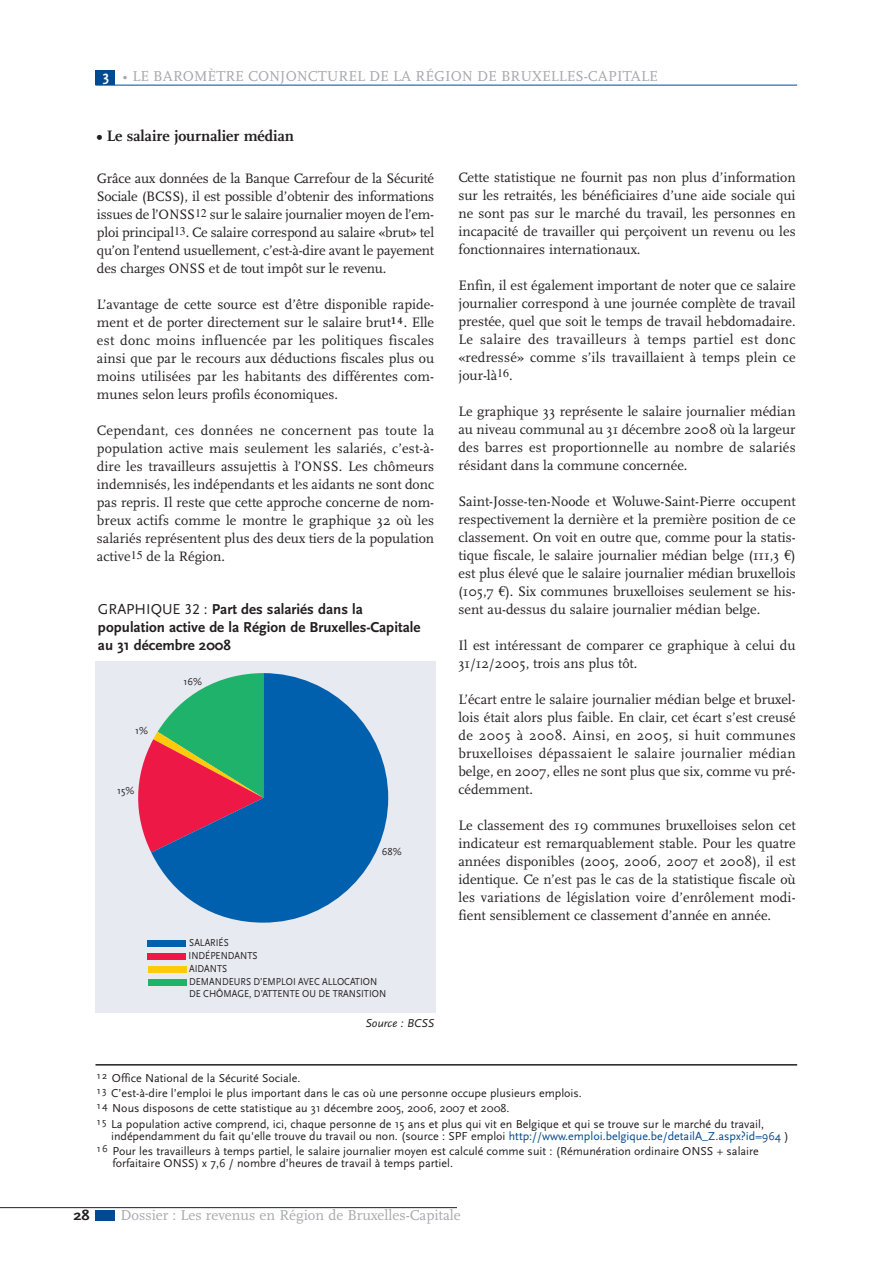
<style>
.page{position:relative;width:893px;height:1263px;background:#fff}
.page>*{position:absolute;margin:0;border:0;box-sizing:border-box;transform-origin:0 0}
.t1{font:700 15.75px "Scala";color:#231f20}
.t2{font:15px "Scala";color:#a8a9ad}
.t3{font:700 15px/18.1px "Scala Sans";color:#231f20}
.t4{font:700 15px "Scala Sans";color:#231f20;scale:1.1 1}
.t5{font:14.25px/18px "Scala";color:#231f20;text-align:justify}
.t6{font:12px/15.5px "Scala Sans";color:#231f20}
.t7{font:italic 12px "Scala Sans";color:#231f20}
.t8{font:10.5px/12.8px "Scala Sans";color:#231f20;scale:.9 1}
.t9{font:10.5px "Scala Sans";color:#231f20}
.s1{font-family:"Scala Sans";font-weight:700;color:#fff}
.s2{font-weight:400}
.s3{font-family:"Scala Sans Caps";font-weight:400}
.s4{font-family:"Times LT Std"}
.s5{color:#014990}
</style>
<div class="page">
<div style="left:95px;top:70px;width:20px;height:15px;background:#014990"></div>
<hr style="left:95px;top:85px;width:702px;height:1px;background:#014990">
<hr style="left:0;top:1207px;width:457px;height:1px;background:#231f20">
<div style="left:95px;top:1211px;width:20px;height:10px;background:#014990"></div>
<hr style="left:95px;top:1064px;width:702px;height:2px;background:#231f20">
<div style="left:95px;top:661px;width:341px;height:351px;background:#e7eaf0"></div>
<div style="left:148px;top:940px;width:38px;height:6px;background:#0160ae"></div>
<div style="left:148px;top:953px;width:38px;height:6px;background:#ed1845"></div>
<div style="left:148px;top:966px;width:38px;height:6px;background:#feca0a"></div>
<div style="left:148px;top:979px;width:38px;height:6px;background:#1eb26a"></div>
<svg style="left:138px;top:744px;width:13px;height:108px"></svg>
<svg style="left:151px;top:673px;width:237px;height:250px;fill:#0160ae"></svg>
<p class="t2" style="left:103px;top:70px;width:556px"><span class="s1">3</span> • LE BAROMÈTRE CONJONCTUREL DE LA RÉGION DE BRUXELLES-CAPITALE</p>
<p class="t1" style="left:97px;top:129px;width:199px">• Le salaire journalier médian</p>
<p class="t5" style="left:97px;top:171px;width:339px">Grâce aux données de la Banque Carrefour de la Sécurité Sociale (BCSS), il est possible d’obtenir des informations issues de l’ONSS<sup>12</sup> sur le salaire journalier moyen de l’em&shy;ploi principal<sup>13</sup>. Ce salaire correspond au salaire «brut» tel qu’on l’entend usuellement, c’est-à-dire avant le payement des charges ONSS et de tout impôt sur le revenu.</p>
<p class="t5" style="left:97px;top:297px;width:339px">L’avantage de cette source est d’être disponible rapide&shy;ment et de porter directement sur le salaire brut<sup>14</sup>. Elle est donc moins influencée par les politiques fiscales ainsi que par le recours aux déductions fiscales plus ou moins utilisées par les habitants des différentes com&shy;munes selon leurs profils économiques.</p>
<p class="t5" style="left:97px;top:423px;width:339px">Cependant, ces données ne concernent pas toute la population active mais seulement les salariés, c’est-à&shy;dire les travailleurs assujettis à l’ONSS. Les chômeurs indemnisés, les indépendants et les aidants ne sont donc pas repris. Il reste que cette approche concerne de nom&shy;breux actifs comme le montre le graphique 32 où les salariés représentent plus des deux tiers de la population active<sup>15</sup> de la Région.</p>
<p class="t3" style="left:98px;top:601px;width:324px"><span class="s2">GRAPHIQUE</span> <span class="s3">32</span> <span class="s2">:</span> Part des salariés dans la population active de la Région de Bruxelles-Capitale au 31 décembre 2008</p>
<p class="t9" style="left:135px;top:726px;width:15px">1%</p>
<p class="t9" style="left:117px;top:786px;width:19px">15%</p>
<p class="t9" style="left:183px;top:677px;width:20px">16%</p>
<p class="t9" style="left:382px;top:847px;width:21px">68%</p>
<p class="t8" style="left:189px;top:937px;width:221px">SALARIÉS<br>INDÉPENDANTS<br>AIDANTS<br>DEMANDEURS D’EMPLOI AVEC ALLOCATION<br>DE CHÔMAGE, D’ATTENTE OU DE TRANSITION</p>
<p class="t7" style="left:365px;top:1018px;width:70px">Source : BCSS</p>
<p class="t5" style="left:458px;top:169px;width:339px">Cette statistique ne fournit pas non plus d’information sur les retraités, les bénéficiaires d’une aide sociale qui ne sont pas sur le marché du travail, les personnes en incapacité de travailler qui perçoivent un revenu ou les fonctionnaires internationaux.</p>
<p class="t5" style="left:458px;top:277px;width:339px">Enfin, il est également important de noter que ce salaire journalier correspond à une journée complète de travail prestée, quel que soit le temps de travail hebdomadaire.<br>Le salaire des travailleurs à temps partiel est donc «redressé» comme s’ils travaillaient à temps plein ce jour-là<sup>16</sup>.</p>
<p class="t5" style="left:458px;top:403px;width:339px">Le graphique 33 représente le salaire journalier médian au niveau communal au 31 décembre 2008 où la largeur des barres est proportionnelle au nombre de salariés résidant dans la commune concernée.</p>
<p class="t5" style="left:458px;top:493px;width:339px">Saint-Josse-ten-Noode et Woluwe-Saint-Pierre occupent respectivement la dernière et la première position de ce classement. On voit en outre que, comme pour la statis&shy;tique fiscale, le salaire journalier médian belge (111,3 <span class="s4">€</span>) est plus élevé que le salaire journalier médian bruxellois (105,7 <span class="s4">€</span>). Six communes bruxelloises seulement se his&shy;sent au-dessus du salaire journalier médian belge.</p>
<p class="t5" style="left:458px;top:637px;width:339px">Il est intéressant de comparer ce graphique à celui du<br>31/12/2005, trois ans plus tôt.</p>
<p class="t5" style="left:458px;top:691px;width:339px">L’écart entre le salaire journalier médian belge et bruxel&shy;lois était alors plus faible. En clair, cet écart s’est creusé de 2005 à 2008. Ainsi, en 2005, si huit communes bruxelloises dépassaient le salaire journalier médian belge, en 2007, elles ne sont plus que six, comme vu pré&shy;cédemment.</p>
<p class="t5" style="left:458px;top:817px;width:339px">Le classement des 19 communes bruxelloises selon cet indicateur est remarquablement stable. Pour les quatre années disponibles (2005, 2006, 2007 et 2008), il est identique. Ce n’est pas le cas de la statistique fiscale où les variations de législation voire d’enrôlement modi&shy;fient sensiblement ce classement d’année en année.</p>
<p class="t6" style="left:97px;top:1071px;width:668px"><sup>12</sup> Office National de la Sécurité Sociale.<br><sup>13</sup> C’est-à-dire l’emploi le plus important dans le cas où une personne occupe plusieurs emplois.<br><sup>14</sup> Nous disposons de cette statistique au 31 décembre 2005, 2006, 2007 et 2008.<br><sup>15</sup> La population active comprend, ici, chaque personne de 15 ans et plus qui vit en Belgique et qui se trouve sur le marché du travail,</p>
<p class="t6" style="left:97px;top:1129px;width:693px;text-indent:14px">indépendamment du fait qu'elle trouve du travail ou non. (source : SPF emploi <span class="s5">http://www.emploi.belgique.be/detailA_Z.aspx?id=964</span> )<br><sup>16</sup> Pour les travailleurs à temps partiel, le salaire journalier moyen est calculé comme suit : (Rémunération ordinaire ONSS + salaire</p>
<p class="t6" style="left:112px;top:1157px;width:342px">forfaitaire ONSS) x 7,6 / nombre d’heures de travail à temps partiel.</p>
<p class="t4" style="left:73px;top:1209px;width:16px">28</p>
<p class="t2" style="left:120px;top:1209px;width:342px">Dossier : Les revenus en Région de Bruxelles-Capitale</p>
</div>
